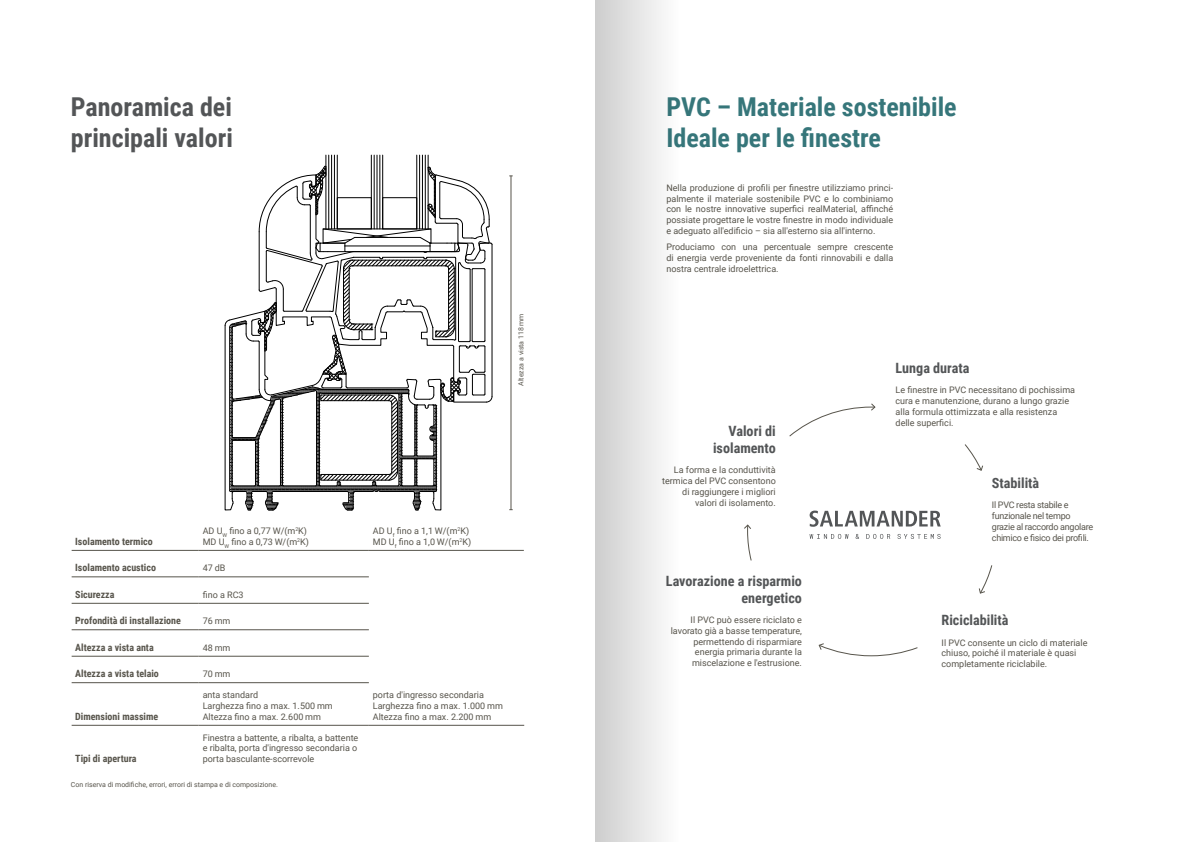
<style>
.page{position:relative;width:1191px;height:842px;background:#fff}
.page>*{position:absolute;margin:0;border:0;box-sizing:border-box;transform-origin:0 0}
.t1{font:700 26px/31.2px "Roboto Condensed";color:#36767a}
.t2{font:700 26px/31.2px "Roboto Condensed";color:#535557}
.t3{font:700 14.2px/17px "Roboto Condensed";color:#535557;text-align:right}
.t4{font:700 10px "Roboto Condensed";color:#57544b}
.t5{font:9px/10.8px "Roboto";color:#57544b}
.t6{font:9px/10.8px "Roboto";letter-spacing:-.03em;color:#57544b}
.t7{font:7px "Roboto";color:#57544b}
</style>
<div class="page">
<svg style="left:789px;top:403px;width:86px;height:34px"></svg>
<svg style="left:744px;top:524px;width:8px;height:37px"></svg>
<svg style="left:964px;top:444px;width:19px;height:27px"></svg>
<svg style="left:818px;top:643px;width:100px;height:13px"></svg>
<svg style="left:978px;top:565px;width:14px;height:29px"></svg>
<svg style="left:809px;top:534px;width:131px;height:5px"></svg>
<svg style="left:809px;top:511px;width:131px;height:16px"></svg>
<hr style="left:510px;top:176px;width:1px;height:334px;background:#57544b">
<hr style="left:326px;top:155px;width:1px;height:74px;background:#000">
<hr style="left:337px;top:155px;width:1px;height:74px;background:#000">
<hr style="left:328px;top:155px;width:1px;height:74px;background:#000">
<hr style="left:331px;top:155px;width:1px;height:74px;background:#000">
<hr style="left:334px;top:155px;width:1px;height:74px;background:#000">
<hr style="left:428px;top:155px;width:1px;height:74px;background:#000">
<hr style="left:416px;top:155px;width:1px;height:74px;background:#000">
<hr style="left:425px;top:155px;width:1px;height:74px;background:#000">
<hr style="left:422px;top:155px;width:1px;height:74px;background:#000">
<hr style="left:419px;top:155px;width:1px;height:74px;background:#000">
<hr style="left:382px;top:155px;width:1px;height:74px;background:#000">
<hr style="left:371px;top:155px;width:1px;height:74px;background:#000">
<hr style="left:380px;top:155px;width:1px;height:74px;background:#000">
<hr style="left:377px;top:155px;width:1px;height:74px;background:#000">
<hr style="left:374px;top:155px;width:1px;height:74px;background:#000">
<svg style="left:225px;top:166px;width:267px;height:345px"></svg>
<hr style="left:72px;top:550px;width:127px;height:1px;background:#57544b">
<hr style="left:199px;top:550px;width:170px;height:1px;background:#57544b">
<hr style="left:369px;top:550px;width:155px;height:1px;background:#57544b">
<hr style="left:72px;top:576px;width:127px;height:1px;background:#57544b">
<hr style="left:199px;top:576px;width:170px;height:1px;background:#57544b">
<hr style="left:72px;top:603px;width:127px;height:1px;background:#57544b">
<hr style="left:199px;top:603px;width:170px;height:1px;background:#57544b">
<hr style="left:72px;top:629px;width:127px;height:1px;background:#57544b">
<hr style="left:199px;top:629px;width:170px;height:1px;background:#57544b">
<hr style="left:72px;top:656px;width:127px;height:1px;background:#57544b">
<hr style="left:199px;top:656px;width:170px;height:1px;background:#57544b">
<hr style="left:72px;top:682px;width:127px;height:1px;background:#57544b">
<hr style="left:199px;top:682px;width:170px;height:1px;background:#57544b">
<hr style="left:72px;top:725px;width:127px;height:1px;background:#57544b">
<hr style="left:199px;top:725px;width:170px;height:1px;background:#57544b">
<hr style="left:369px;top:725px;width:155px;height:1px;background:#57544b">
<div style="left:595px;top:0;width:85px;height:842px;background:linear-gradient(to right,#cdcdcd,#fff)"></div>
<h1 class="t2" style="left:71px;top:90px;width:163px">Panoramica dei principali valori</h1>
<p class="t7" style="left:516px;top:386px;width:74px;rotate:-90deg">Altezza a vista 118 mm</p>
<p class="t4" style="left:75px;top:534px;width:79px">Isolamento termico</p>
<p class="t5" style="left:203px;top:525px;width:108px">AD U<sub>W</sub> fino a 0,77 W/(m<sup>2</sup>K)<br>MD U<sub>W</sub> fino a 0,73 W/(m<sup>2</sup>K)</p>
<p class="t5" style="left:373px;top:525px;width:100px">AD U<sub>f</sub> fino a 1,1 W/(m<sup>2</sup>K)<br>MD U<sub>f</sub> fino a 1,0 W/(m<sup>2</sup>K)</p>
<p class="t4" style="left:75px;top:561px;width:82px">Isolamento acustico</p>
<p class="t5" style="left:203px;top:562px;width:24px">47 dB</p>
<p class="t4" style="left:75px;top:587px;width:41px">Sicurezza</p>
<p class="t5" style="left:203px;top:589px;width:42px">fino a RC3</p>
<p class="t4" style="left:75px;top:613px;width:107px">Profondità di installazione</p>
<p class="t5" style="left:203px;top:615px;width:29px">76 mm</p>
<p class="t4" style="left:75px;top:640px;width:80px">Altezza a vista anta</p>
<p class="t5" style="left:203px;top:642px;width:29px">48 mm</p>
<p class="t4" style="left:75px;top:666px;width:85px">Altezza a vista telaio</p>
<p class="t5" style="left:203px;top:668px;width:29px">70 mm</p>
<p class="t4" style="left:75px;top:709px;width:85px">Dimensioni massime</p>
<p class="t5" style="left:203px;top:689px;width:132px">anta standard<br>Larghezza fino a max. 1.500 mm<br>Altezza fino a max. 2.600 mm</p>
<p class="t5" style="left:373px;top:689px;width:132px">porta d'ingresso secondaria<br>Larghezza fino a max. 1.000 mm<br>Altezza fino a max. 2.200 mm</p>
<p class="t5" style="left:203px;top:732px;width:157px;text-align:justify">Finestra a battente, a ribalta, a battente e ribalta, porta d'ingresso secondaria o porta basculante-scorrevole</p>
<p class="t7" style="left:71px;top:780px;width:209px">Con riserva di modifiche, errori, errori di stampa e di composizione.</p>
<p class="t4" style="left:75px;top:752px;width:63px">Tipi di apertura</p>
<h1 class="t1" style="left:666px;top:90px;width:292px">PVC – Materiale sostenibile<br>Ideale per le finestre</h1>
<p class="t5" style="left:666px;top:182px;width:228px;text-align:justify">Nella produzione di profili per finestre utilizziamo princi&shy;palmente il materiale sostenibile PVC e lo combiniamo con le nostre innovative superfici realMaterial, affinché possiate progettare le vostre finestre in modo individuale e adeguato all'edificio – sia all'esterno sia all'interno.</p>
<p class="t5" style="left:666px;top:241px;width:228px;text-align:justify">Produciamo con una percentuale sempre crescente di energia verde proveniente da fonti rinnovabili e dalla nostra centrale idroelettrica.</p>
<h2 class="t3" style="left:713px;top:421px;width:64px">Valori di isolamento</h2>
<p class="t5" style="left:662px;top:464px;width:115px;text-align:right">La forma e la conduttività termica del PVC consentono di raggiungere i migliori valori di isolamento.</p>
<h2 class="t3" style="left:666px;top:571px;width:137px">Lavorazione a risparmio energetico</h2>
<p class="t5" style="left:671px;top:614px;width:133px;text-align:right">Il PVC può essere riciclato e lavorato già a basse temperature, permettendo di risparmiare energia primaria durante la miscelazione e l'estrusione.</p>
<h2 class="t3" style="left:895px;top:359px;width:75px">Lunga durata</h2>
<p class="t5" style="left:895px;top:384px;width:181px">Le finestre in PVC necessitano di pochissima cura e manutenzione, durano a lungo grazie alla formula ottimizzata e alla resistenza delle superfici.</p>
<h2 class="t3" style="left:992px;top:474px;width:49px">Stabilità</h2>
<p class="t6" style="left:992px;top:499px;width:103px">Il PVC resta stabile e funzionale nel tempo grazie al raccordo angolare chimico e fisico dei profili.</p>
<h2 class="t3" style="left:941px;top:611px;width:68px">Riciclabilità</h2>
<p class="t5" style="left:941px;top:637px;width:147px">Il PVC consente un ciclo di materiale chiuso, poiché il materiale è quasi completamente riciclabile.</p>
</div>
